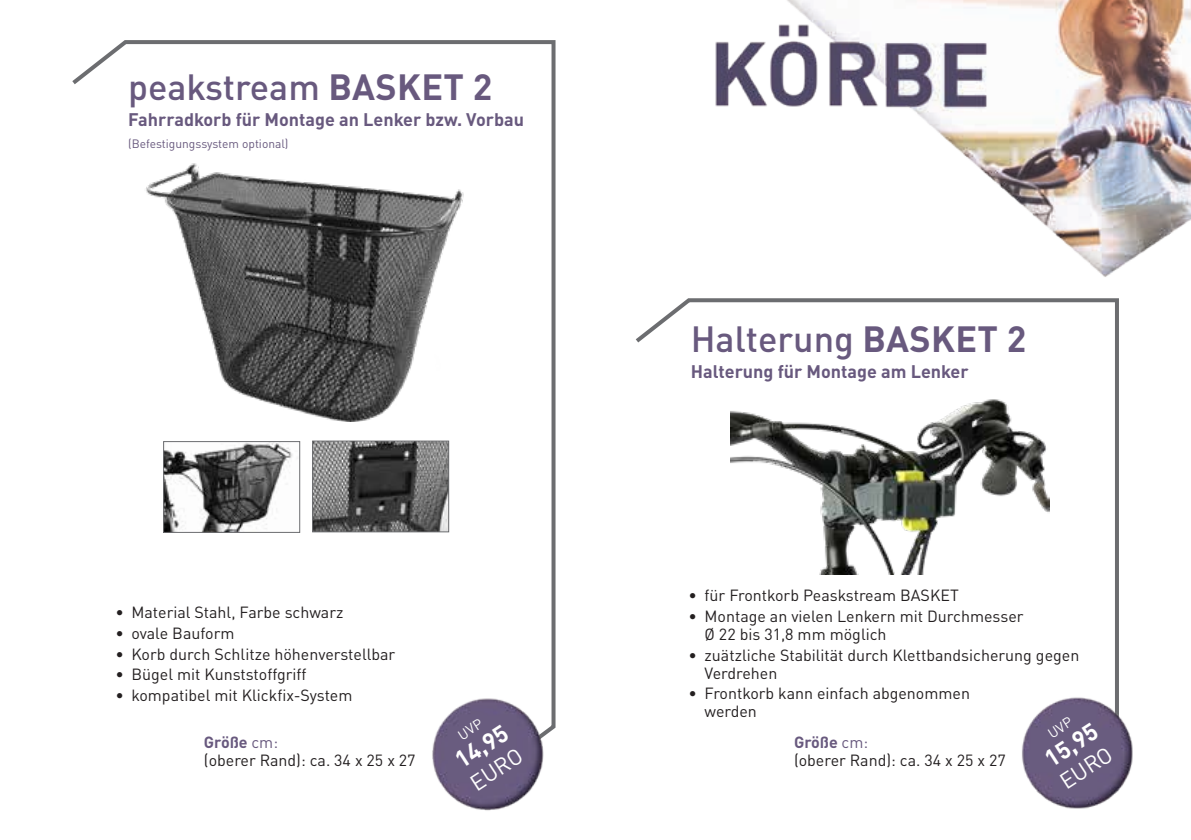
<style>
.page{position:relative;width:1191px;height:840px;background:#fff}
.page>*{position:absolute;margin:0;border:0;box-sizing:border-box;transform-origin:0 0}
.t1{font:500 36px "DIN Pro";color:#68597e}
.t2{font:700 23.8px "DIN Pro";color:#fff}
.t3{font:22.2px "DIN Pro";color:#fff}
.t4{font:700 18px "DIN Pro";color:#68597e}
.t5{font:700 18px "DINOT";color:#68597e}
.t6{font:16px/18px "DINOT";color:#231f20}
.t7{font:700 16px "DIN Pro";color:#68597e}
.t8{font:12px "DINOT";color:#68597e}
.s1{font-weight:700}
.s2{font-weight:400}
</style>
<div class="page">
<img style="left:636px;top:0;width:555px;height:681px">
<svg style="left:72px;top:40px;width:484px;height:689px"></svg>
<img style="left:730px;top:391px;width:319px;height:183px">
<img style="left:165px;top:443px;width:133px;height:87px">
<div style="left:163px;top:441px;width:137px;height:91px;border:1px solid #6c6d70"></div>
<img style="left:314px;top:442px;width:133px;height:88px">
<div style="left:312px;top:440px;width:137px;height:92px;border:1px solid #6c6d70"></div>
<img style="left:106px;top:148px;width:364px;height:273px">
<img style="left:1022px;top:681px;width:111px;height:128px">
<img style="left:426px;top:693px;width:128px;height:118px">
<svg style="left:1047px;top:716px;width:26px;height:21px"></svg>
<svg style="left:458px;top:717px;width:25px;height:22px"></svg>
<h1 class="t1" style="left:128px;top:57px;width:365px">peakstream <span class="s1">BASKET 2</span></h1>
<p class="t4" style="left:128px;top:104px;width:397px">Fahrradkorb für Montage an Lenker bzw. Vorbau</p>
<p class="t8" style="left:128px;top:136px;width:162px">(Befestigungssystem optional)</p>
<p class="t6" style="left:115px;top:602px;width:229px">• Material Stahl, Farbe schwarz</p>
<p class="t6" style="left:115px;top:623px;width:120px">• ovale Bauform</p>
<p class="t6" style="left:115px;top:644px;width:281px">• Korb durch Schlitze höhenverstellbar</p>
<p class="t6" style="left:115px;top:665px;width:193px">• Bügel mit Kunststoffgriff</p>
<p class="t6" style="left:115px;top:685px;width:238px">• kompatibel mit Klickfix-System</p>
<p class="t7" style="left:204px;top:728px;width:76px">Größe <span class="s2">cm:</span></p>
<p class="t6" style="left:204px;top:751px;width:213px">(oberer Rand): ca. 34 x 25 x 27</p>
<h2 class="t2" style="left:446px;top:745px;width:60px;rotate:-33deg">14,95</h2>
<h3 class="t3" style="left:463px;top:769px;width:59px;rotate:-33deg">EURO</h3>
<h1 class="t1" style="left:691px;top:310px;width:337px">Halterung <span class="s1">BASKET 2</span></h1>
<p class="t5" style="left:691px;top:360px;width:279px">Halterung für Montage am Lenker</p>
<p class="t6" style="left:688px;top:585px;width:272px">• für Frontkorb Peaskstream BASKET</p>
<p class="t6" style="left:704px;top:606px;width:320px;text-indent:-16px">• Montage an vielen Lenkern mit Durchmesser<br>Ø 22 bis 31,8 mm möglich</p>
<p class="t6" style="left:704px;top:645px;width:376px;text-indent:-16px">• zuätzliche Stabilität durch Klettbandsicherung gegen<br>Verdrehen</p>
<p class="t6" style="left:704px;top:684px;width:267px;text-indent:-16px">• Frontkorb kann einfach abgenommen werden</p>
<p class="t7" style="left:794px;top:728px;width:76px">Größe <span class="s2">cm:</span></p>
<p class="t6" style="left:794px;top:751px;width:213px">(oberer Rand): ca. 34 x 25 x 27</p>
<h2 class="t2" style="left:1036px;top:743px;width:60px;rotate:-33deg">15,95</h2>
<h3 class="t3" style="left:1052px;top:768px;width:59px;rotate:-33deg">EURO</h3>
</div>
